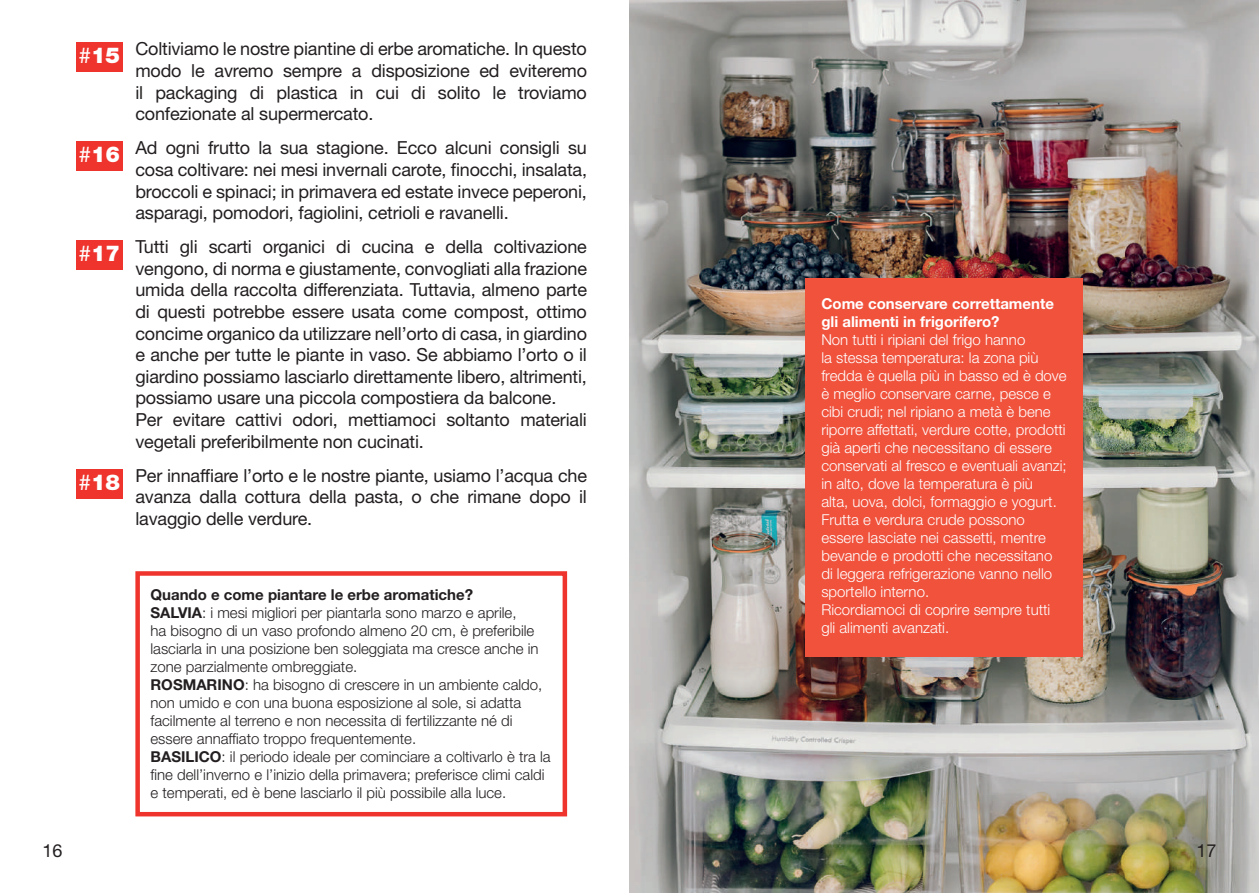
<style>
.page{position:relative;width:1259px;height:893px;background:#fff}
.page>*{position:absolute;margin:0;border:0;box-sizing:border-box;transform-origin:0 0}
.t1{font:900 21.9px "Helvetica Neue LT Std";color:#fff}
.t2{font:18px/21.6px "Helvetica Neue LT Std";letter-spacing:-.01em;color:#231f20;text-align:justify}
.t3{font:300 15px/18px "Helvetica Neue LT Std";color:#231f20}
.t4{font:300 15px/18px "Helvetica Neue LT Std";color:#fff}
.t5{font:700 15px/18px "Helvetica Neue LT Std";color:#fff}
.s1{font-weight:400}
.s2{font-weight:700}
</style>
<div class="page">
<img style="left:629px;top:0;width:630px;height:893px">
<div style="left:805px;top:279px;width:278px;height:378px;background:#f0523c"></div>
<div style="left:135px;top:571px;width:432px;height:245px;background:#fff;border:4px solid #ee342d"></div>
<div style="left:76px;top:43px;width:47px;height:29px;background:#ee342d"></div>
<div style="left:76px;top:141px;width:47px;height:30px;background:#ee342d"></div>
<div style="left:76px;top:240px;width:47px;height:30px;background:#ee342d"></div>
<div style="left:76px;top:469px;width:47px;height:30px;background:#ee342d"></div>
<p class="t1" style="left:79px;top:42px;width:43px"><span class="s1">#</span>15</p>
<p class="t1" style="left:79px;top:141px;width:43px"><span class="s1">#</span>16</p>
<p class="t1" style="left:79px;top:240px;width:43px"><span class="s1">#</span>17</p>
<p class="t1" style="left:79px;top:469px;width:43px"><span class="s1">#</span>18</p>
<p class="t2" style="left:135px;top:38px;width:453px">Coltiviamo le nostre piantine di erbe aromatiche. In questo modo le avremo sempre a disposizione ed eviteremo il packaging di plastica in cui di solito le troviamo confezionate al supermercato.</p>
<p class="t2" style="left:135px;top:137px;width:453px">Ad ogni frutto la sua stagione. Ecco alcuni consigli su cosa coltivare: nei mesi invernali carote, finocchi, insalata, broccoli e spinaci; in primavera ed estate invece peperoni, asparagi, pomodori, fagiolini, cetrioli e ravanelli.</p>
<p class="t2" style="left:135px;top:236px;width:453px;text-align:left">Tutti gli scarti organici di cucina e della coltivazione vengono, di norma e giustamente, convogliati alla frazione umida della raccolta differenziata. Tuttavia, almeno parte di questi potrebbe essere usata come compost, ottimo concime organico da utilizzare nell’orto di casa, in giardino e anche per tutte le piante in vaso. Se abbiamo l’orto o il giardino possiamo lasciarlo direttamente libero, altrimenti, possiamo usare una piccola compostiera da balcone.<br>Per evitare cattivi odori, mettiamoci soltanto materiali vegetali preferibilmente non cucinati.</p>
<p class="t2" style="left:135px;top:464px;width:453px">Per innaffiare l’orto e le nostre piante, usiamo l’acqua che avanza dalla cottura della pasta, o che rimane dopo il lavaggio delle verdure.</p>
<p class="t3" style="left:150px;top:585px;width:402px"><span class="s2">Quando e come piantare le erbe aromatiche?<br>SALVIA</span>: i mesi migliori per piantarla sono marzo e aprile,<br>ha bisogno di un vaso profondo almeno 20 cm, è preferibile lasciarla in una posizione ben soleggiata ma cresce anche in zone parzialmente ombreggiate.<br><span class="s2">ROSMARINO</span>: ha bisogno di crescere in un ambiente caldo, non umido e con una buona esposizione al sole, si adatta facilmente al terreno e non necessita di fertilizzante né di essere annaffiato troppo frequentemente.<br><span class="s2">BASILICO</span>: il periodo ideale per cominciare a coltivarlo è tra la fine dell’inverno e l’inizio della primavera; preferisce climi caldi e temperati, ed è bene lasciarlo il più possibile alla luce.</p>
<p class="t5" style="left:821px;top:295px;width:234px">Come conservare correttamente gli alimenti in frigorifero?</p>
<p class="t4" style="left:821px;top:331px;width:247px">Non tutti i ripiani del frigo hanno<br>la stessa temperatura: la zona più fredda è quella più in basso ed è dove è meglio conservare carne, pesce e cibi crudi; nel ripiano a metà è bene riporre affettati, verdure cotte, prodotti già aperti che necessitano di essere conservati al fresco e eventuali avanzi; in alto, dove la temperatura è più<br>alta, uova, dolci, formaggio e yogurt.<br>Frutta e verdura crude possono essere lasciate nei cassetti, mentre bevande e prodotti che necessitano di leggera refrigerazione vanno nello sportello interno.<br>Ricordiamoci di coprire sempre tutti gli alimenti avanzati.</p>
<p class="t2" style="left:43px;top:839px;width:22px">16</p>
<p class="t2" style="left:1196px;top:839px;width:22px">17</p>
</div>
